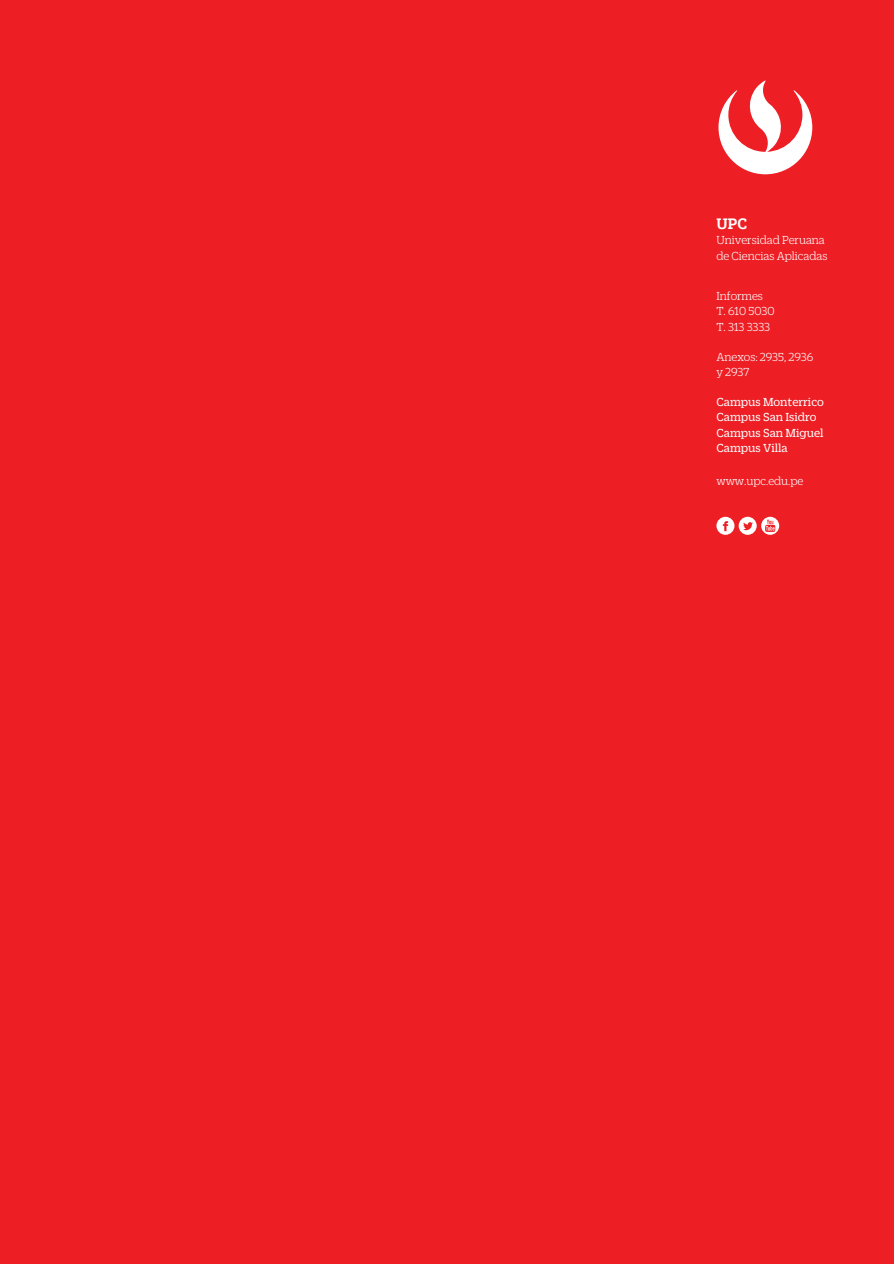
<style>
.page{position:relative;width:894px;height:1264px;background:#fff}
.page>*{position:absolute;margin:0;border:0;box-sizing:border-box;transform-origin:0 0}
.t1{font:500 16.5px "Zizou Slab";color:#fff}
.t2{font:300 12.6px/15.1px "Zizou Slab";letter-spacing:-.005em;color:#fff}
.t3{font:12.6px/15.1px "Zizou Slab";letter-spacing:-.005em;color:#fff}
</style>
<div class="page">
<div style="left:0;top:0;width:893px;height:1263px;background:#ed1e24"></div>
<svg style="left:716px;top:516px;width:40px;height:18px"></svg>
<svg style="left:760px;top:516px;width:18px;height:18px"></svg>
<svg style="left:764px;top:519px;width:11px;height:13px"></svg>
<svg style="left:718px;top:80px;width:94px;height:95px"></svg>
<h1 class="t1" style="left:716px;top:213px;width:32px">UPC</h1>
<p class="t2" style="left:716px;top:232px;width:112px">Universidad Peruana de Ciencias Aplicadas</p>
<p class="t2" style="left:716px;top:288px;width:60px">Informes<br>T. 610 5030<br>T. 313 3333</p>
<p class="t2" style="left:716px;top:348px;width:98px">Anexos: 2935, 2936 y 2937</p>
<p class="t3" style="left:716px;top:393px;width:109px">Campus Monterrico<br>Campus San Isidro<br>Campus San Miguel<br>Campus Villa</p>
<p class="t2" style="left:716px;top:472px;width:88px">www.upc.edu.pe</p>
</div>
